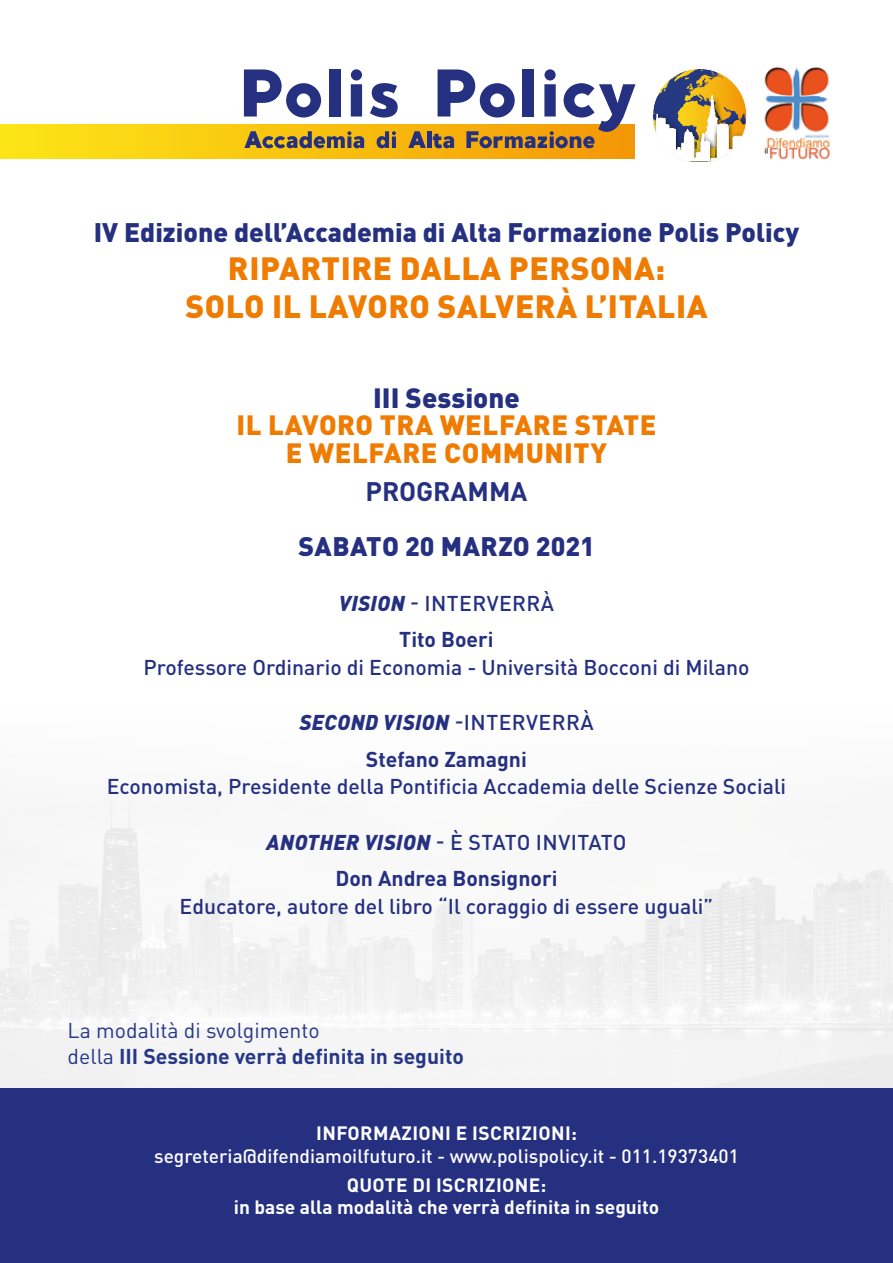
<style>
.page{position:relative;width:893px;height:1263px;background:#fff}
.page>*{position:absolute;margin:0;border:0;box-sizing:border-box;transform-origin:0 0}
.t1{font:900 31.8px/38.2px "DIN Pro";letter-spacing:.02em;color:#ef7b00;text-align:center}
.t2{font:900 27.6px/27.6px "DIN Pro";letter-spacing:.02em;color:#ef7b00;text-align:center}
.t3{font:900 27.6px "DIN Pro";color:#253081}
.t4{font:900 26.55px "DIN Pro";color:#253081}
.t5{font:700 26.55px "DIN Pro";color:#253081}
.t6{font:500 21.15px "DIN Pro";color:#253081}
.t7{font:700 21.15px/36.6px "DIN Pro";color:#253081;text-align:center}
.t8{font:700 21.15px/25.5px "DIN Pro";color:#253786}
.t9{font:500 21.15px/36.6px "DIN Pro";letter-spacing:.02em;color:#253081;text-align:center}
.t10{font:500 19.05px "DIN Pro";color:#fff}
.t11{font:700 19.05px/23px "DIN Pro";color:#fff;text-align:center}
.t12{font:700 19.05px "DIN Pro";letter-spacing:.02em;color:#fff}
.s1{font-weight:900;font-style:italic}
.s2{font-weight:700}
.s3{font-weight:500}
.s4{font-weight:400}
</style>
<div class="page">
<div style="left:0;top:124px;width:635px;height:34px;background:linear-gradient(to right,#fde717,#f39807)"></div>
<svg style="left:244px;top:69px;width:77px;height:49px"></svg>
<div style="left:329px;top:69px;width:11px;height:48px;background:#253081"></div>
<svg style="left:351px;top:69px;width:11px;height:48px"></svg>
<svg style="left:370px;top:83px;width:28px;height:35px"></svg>
<svg style="left:244px;top:131px;width:120px;height:17px;background:#957d44"></svg>
<svg style="left:377px;top:131px;width:19px;height:17px"></svg>
<svg style="left:408px;top:131px;width:18px;height:17px"></svg>
<hr style="left:427px;top:131px;width:4px;height:17px;background:#253081">
<svg style="left:433px;top:69px;width:202px;height:79px"></svg>
<svg style="left:653px;top:68px;width:94px;height:93px"></svg>
<img style="left:764px;top:66px;width:67px;height:94px">
<div style="left:0;top:1088px;width:893px;height:175px;background:#253081"></div>
<p class="t4" style="left:94px;top:210px;width:707px">IV Edizione dell’Accademia di Alta Formazione Polis Policy</p>
<h1 class="t1" style="left:185px;top:245px;width:524px">RIPARTIRE DALLA PERSONA:<br>SOLO IL LAVORO SALVERÀ L’ITALIA</h1>
<h2 class="t3" style="left:373px;top:374px;width:148px">III Sessione</h2>
<h2 class="t2" style="left:236px;top:408px;width:422px">IL LAVORO TRA WELFARE STATE<br>E WELFARE COMMUNITY</h2>
<p class="t5" style="left:366px;top:469px;width:163px">PROGRAMMA</p>
<p class="t4" style="left:298px;top:523px;width:298px">SABATO 20 MARZO 2021</p>
<p class="t9" style="left:339px;top:583px;width:217px"><span class="s1">VISION</span> - INTERVERRÀ<br><span class="s2">Tito Boeri</span></p>
<p class="t6" style="left:143px;top:650px;width:608px">Professore Ordinario di Economia - Università Bocconi di Milano</p>
<p class="t7" style="left:299px;top:702px;width:296px"><span class="s1">SECOND VISION</span> <span class="s3">-INTERVERRÀ<br></span>Stefano Zamagni</p>
<p class="t6" style="left:107px;top:769px;width:681px">Economista, Presidente della Pontificia Accademia delle Scienze Sociali</p>
<p class="t7" style="left:266px;top:821px;width:361px"><span class="s1">ANOTHER VISION</span> <span class="s3">- È STATO INVITATO<br></span>Don Andrea Bonsignori</p>
<p class="t6" style="left:180px;top:889px;width:535px">Educatore, autore del libro “Il coraggio di essere uguali”</p>
<p class="t8" style="left:68px;top:1015px;width:398px"><span class="s4">La modalità di svolgimento<br>della</span> III Sessione verrà definita in seguito</p>
<p class="t12" style="left:316px;top:1117px;width:262px">INFORMAZIONI E ISCRIZIONI:</p>
<p class="t10" style="left:154px;top:1141px;width:586px">segreteria@difendiamoilfuturo.it - www.polispolicy.it - 011.19373401</p>
<p class="t11" style="left:234px;top:1171px;width:427px">QUOTE DI ISCRIZIONE:<br>in base alla modalità che verrà definita in seguito</p>
</div>
